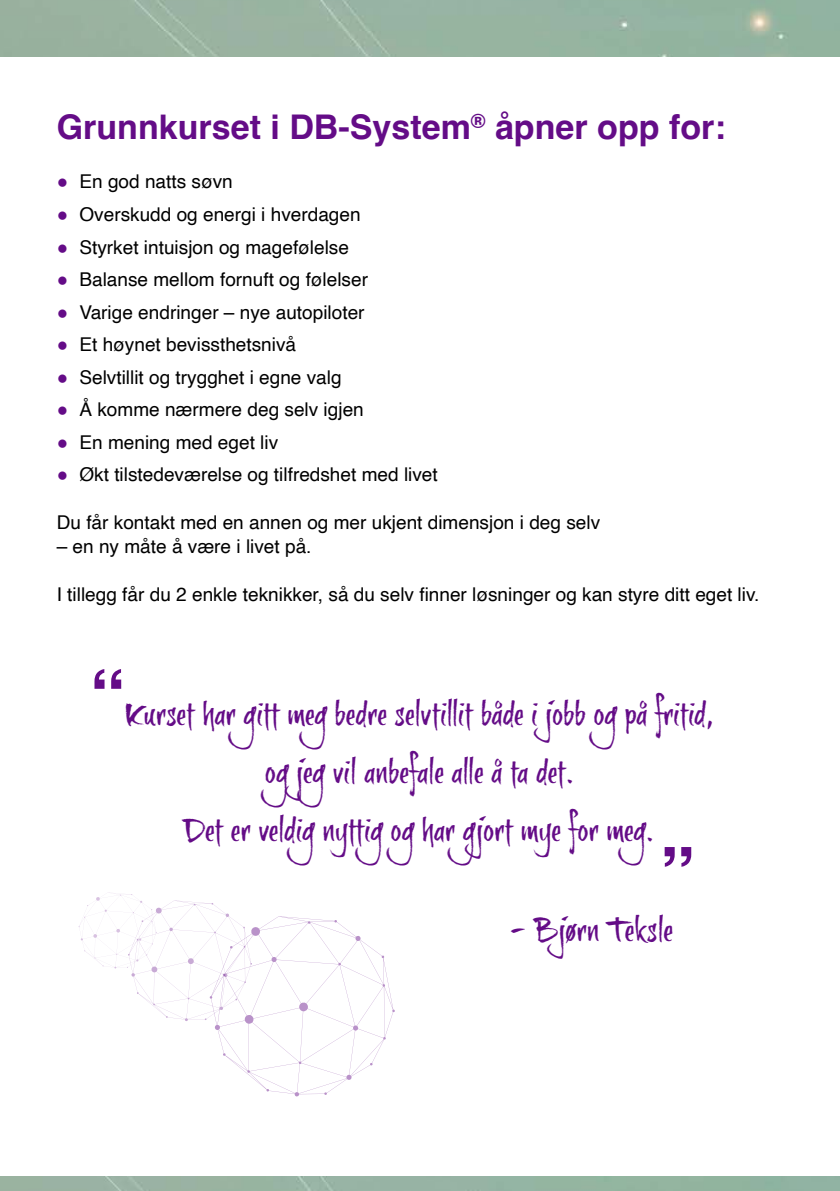
<style>
.page{position:relative;width:840px;height:1191px;background:#fff}
.page>*{position:absolute;margin:0;border:0;box-sizing:border-box;transform-origin:0 0}
.t1{font:700 72px "Helvetica";color:#640c87}
.t2{font:700 34px "Helvetica";color:#640c87}
.t3{font:32px/58px "brushtip Texe";letter-spacing:.02em;color:#640c87;text-align:center}
.t4{font:19px "Helvetica";color:#000}
.s1{color:#640c87}
</style>
<div class="page">
<div style="left:0;top:0;width:839px;height:57px;background:#97b3a0"></div>
<div style="left:0;top:1176px;width:839px;height:15px;background:#97b3a2"></div>
<svg style="left:78px;top:892px;width:317px;height:204px"></svg>
<h2 class="t2" style="left:57px;top:106px;width:670px">Grunnkurset i DB-System<sup>®</sup> åpner opp for:</h2>
<p class="t4" style="left:57px;top:167px;width:177px"><span class="s1">●</span> En god natts søvn</p>
<p class="t4" style="left:57px;top:200px;width:305px"><span class="s1">●</span> Overskudd og energi i hverdagen</p>
<p class="t4" style="left:57px;top:232px;width:293px"><span class="s1">●</span> Styrket intuisjon og magefølelse</p>
<p class="t4" style="left:57px;top:265px;width:312px"><span class="s1">●</span> Balanse mellom fornuft og følelser</p>
<p class="t4" style="left:57px;top:297px;width:309px"><span class="s1">●</span> Varige endringer – nye autopiloter</p>
<p class="t4" style="left:57px;top:330px;width:241px"><span class="s1">●</span> Et høynet bevissthetsnivå</p>
<p class="t4" style="left:57px;top:362px;width:286px"><span class="s1">●</span> Selvtillit og trygghet i egne valg</p>
<p class="t4" style="left:57px;top:395px;width:308px"><span class="s1">●</span> Å komme nærmere deg selv igjen</p>
<p class="t4" style="left:57px;top:427px;width:223px"><span class="s1">●</span> En mening med eget liv</p>
<p class="t4" style="left:57px;top:460px;width:382px"><span class="s1">●</span> Økt tilstedeværelse og tilfredshet med livet</p>
<p class="t4" style="left:57px;top:508px;width:544px">Du får kontakt med en annen og mer ukjent dimensjon i deg selv</p>
<p class="t4" style="left:57px;top:532px;width:256px">– en ny måte å være i livet på.</p>
<p class="t4" style="left:57px;top:580px;width:703px">I tillegg får du 2 enkle teknikker, så du selv finner løsninger og kan styre ditt eget liv.</p>
<h1 class="t1" style="left:90px;top:652px;width:37px">“</h1>
<h3 class="t3" style="left:125px;top:684px;width:589px">Kurset har gitt megbedre selvtillit både i jobb ogpå fritid, ogjegvil anbefale alle å ta det.<br>Det er veldignyttigoghar gjort mye for meg.</h3>
<h1 class="t1" style="left:659px;top:829px;width:37px">ˮ</h1>
<h3 class="t3" style="left:509px;top:899px;width:164px">– Bjørn Teksle</h3>
</div>
